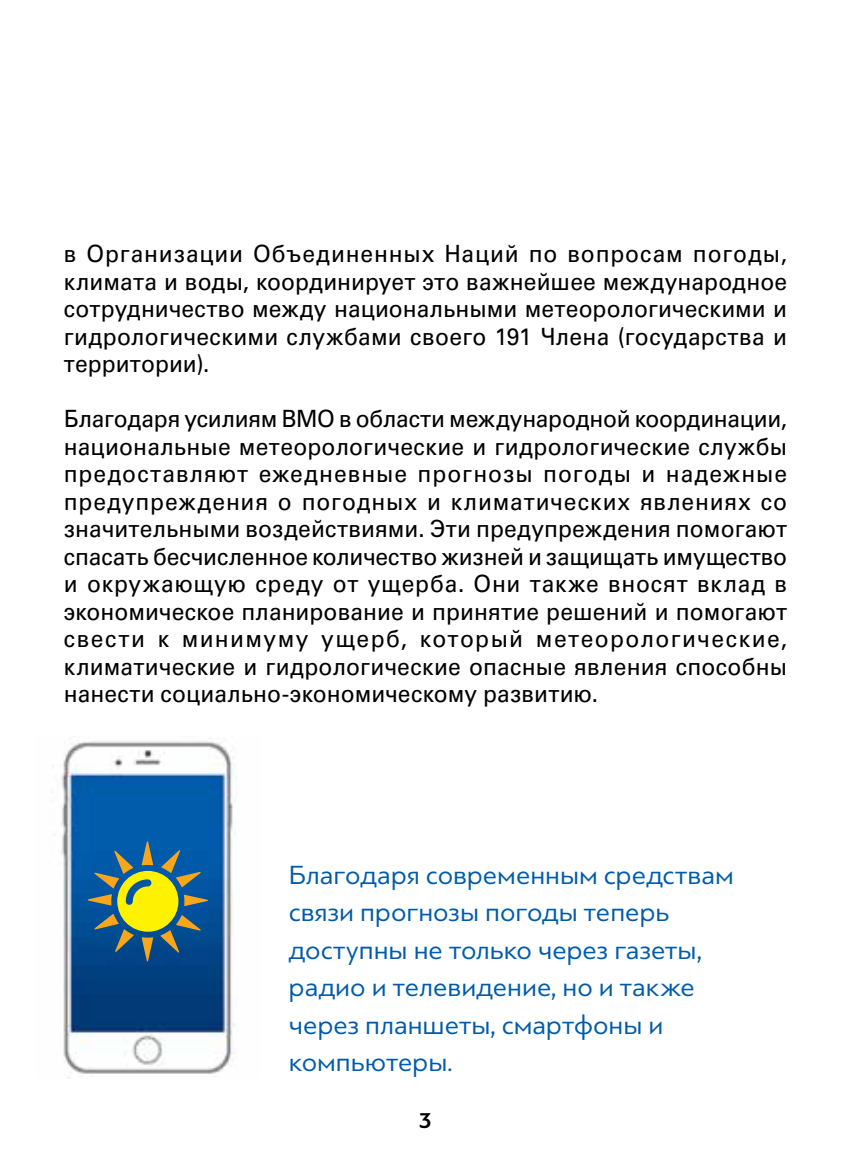
<style>
.page{position:relative;width:851px;height:1170px;background:#fff}
.page>*{position:absolute;margin:0;border:0;box-sizing:border-box;transform-origin:0 0}
.t1{font:27.5px/37.5px "PF Bague Sans Pro";color:#005baa}
.t2{font:23.75px/27.5px "Univers LTCYR 55 Roman";letter-spacing:.005em;color:#000;text-align:justify;scale:.96 1}
.t3{font:700 22.5px "PF Bague Sans Pro";color:#000}
</style>
<div class="page">
<img style="left:52px;top:738px;width:185px;height:340px">
<svg style="left:88px;top:841px;width:120px;height:120px;background:#4f7a6e"></svg>
<p class="t2" style="left:64px;top:239px;width:754px">в Организации Объединенных Наций по вопросам погоды, климата и воды, координирует это важнейшее международное сотрудничество между национальными метеорологическими и гидрологическими службами своего 191 Члена (государства и территории).</p>
<p class="t2" style="left:64px;top:404px;width:755px">Благодаря усилиям ВМО в области международной координации, национальные метеорологические и гидрологические службы предоставляют ежедневные прогнозы погоды и надежные предупреждения о погодных и климатических явлениях со значительными воздействиями. Эти предупреждения помогают спасать бесчисленное количество жизней и защищать имущество и окружающую среду от ущерба. Они также вносят вклад в экономическое планирование и принятие решений и помогают свести к минимуму ущерб, который метеорологические, климатические и гидрологические опасные явления способны нанести социально-экономическому развитию.</p>
<p class="t1" style="left:289px;top:855px;width:446px">Благодаря современным средствам связи прогнозы погоды теперь доступны не только через газеты, радио и телевидение, но и также через планшеты, смартфоны и компьютеры.</p>
<p class="t3" style="left:419px;top:1107px;width:14px">3</p>
</div>
